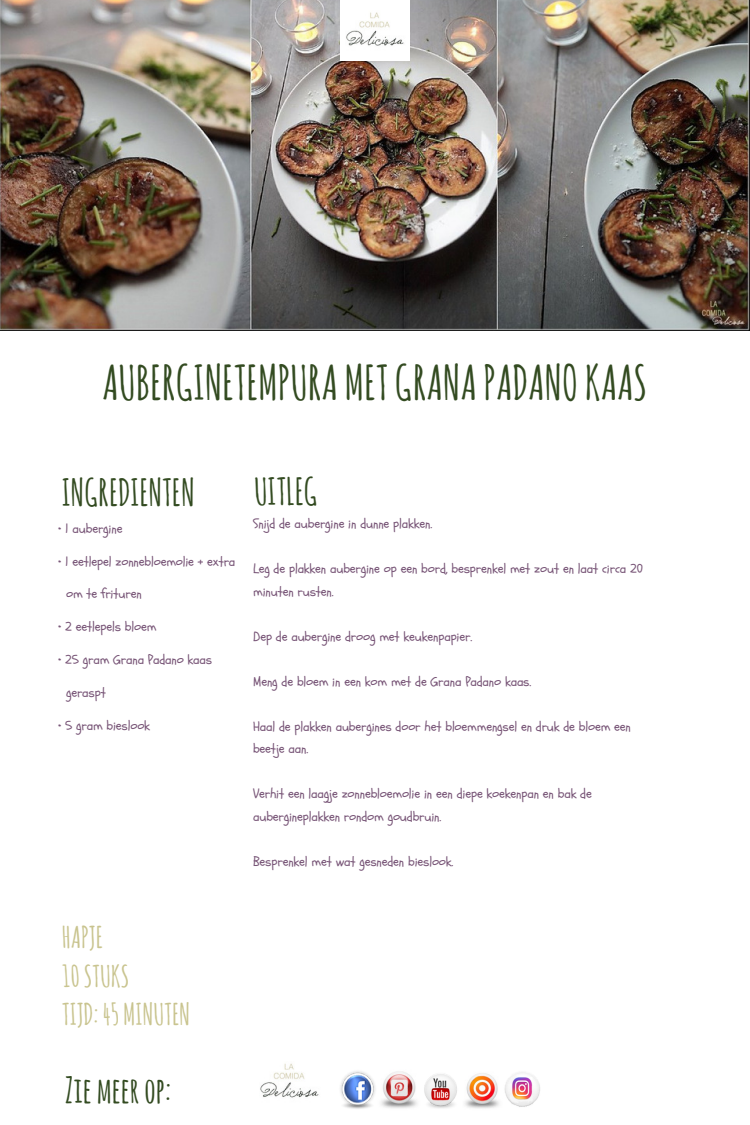
<style>
.page{position:relative;width:750px;height:1125px;background:#fff}
.page>*{position:absolute;margin:0;border:0;box-sizing:border-box;transform-origin:0 0}
.t1{font:700 47.12px "Amatic SC";color:#334b21}
.t2{font:700 36.88px "Amatic SC";color:#334b21}
.t3{font:700 35.38px "Amatic SC";color:#334b21}
.t4{font:700 29.5px/38.5px "Amatic SC";color:#c9c48f}
.t5{font:13.25px/22.5px "Schoolbell";letter-spacing:-.01em;color:#785577}
</style>
<div class="page">
<img style="left:260px;top:1063px;width:59px;height:35px">
<img style="left:0;top:0;width:750px;height:331px">
<img style="left:340px;top:0;width:70px;height:61px">
<img style="left:381px;top:1071px;width:36px;height:37px">
<img style="left:424px;top:1074px;width:33px;height:34px">
<img style="left:340px;top:1071px;width:35px;height:38px">
<img style="left:464px;top:1073px;width:35px;height:36px">
<img style="left:504px;top:1072px;width:36px;height:35px">
<h1 class="t1" style="left:102px;top:352px;width:546px">AUBERGINETEMPURA METGRANAPADANOKAAS</h1>
<h2 class="t2" style="left:62px;top:469px;width:134px">INGREDIENTEN</h2>
<p class="t5" style="left:58px;top:517px;width:66px">• 1 aubergine</p>
<p class="t5" style="left:58px;top:550px;width:179px">• 1 eetlepel zonnebloemolie + extra</p>
<p class="t5" style="left:66px;top:583px;width:77px">om te frituren</p>
<p class="t5" style="left:58px;top:616px;width:100px">• 2 eetlepels bloem</p>
<p class="t5" style="left:58px;top:649px;width:156px">• 25 gram Grana Padano kaas</p>
<p class="t5" style="left:66px;top:681px;width:41px">geraspt</p>
<p class="t5" style="left:58px;top:714px;width:93px">• 5 gram bieslook</p>
<h2 class="t2" style="left:254px;top:468px;width:65px">UITLEG</h2>
<p class="t5" style="left:253px;top:513px;width:181px">Snijd de aubergine in dunne plakken.</p>
<p class="t5" style="left:253px;top:558px;width:391px">Leg de plakken aubergine op een bord, besprenkel met zout en laat circa 20 minuten rusten.</p>
<p class="t5" style="left:253px;top:626px;width:221px">Dep de aubergine droog met keukenpapier.</p>
<p class="t5" style="left:253px;top:671px;width:280px">Meng de bloem in een kom met de Grana Padano kaas.</p>
<p class="t5" style="left:253px;top:716px;width:379px">Haal de plakken aubergines door het bloemmengsel en druk de bloem een beetje aan.</p>
<p class="t5" style="left:253px;top:783px;width:340px">Verhit een laagje zonnebloemolie in een diepe koekenpan en bak de aubergineplakken rondom goudbruin.</p>
<p class="t5" style="left:253px;top:851px;width:202px">Besprenkel met wat gesneden bieslook.</p>
<h3 class="t4" style="left:62px;top:918px;width:130px">HAPJE<br>10STUKS<br>TIJD: 45 MINUTEN</h3>
<h3 class="t3" style="left:65px;top:1067px;width:108px">Zie meerop:</h3>
</div>
